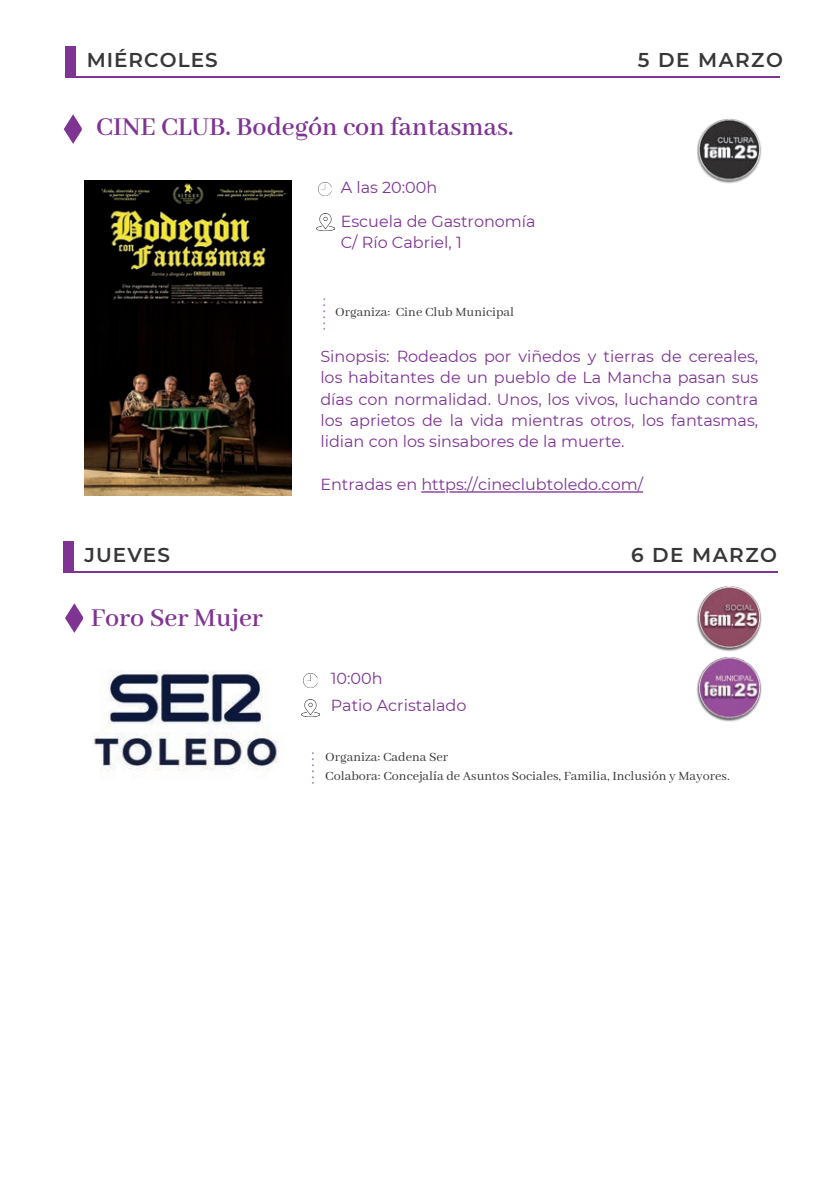
<style>
.page{position:relative;width:840px;height:1191px;background:#fff}
.page>*{position:absolute;margin:0;border:0;box-sizing:border-box;transform-origin:0 0}
.t1{font:600 28px "Abhaya Libre";color:#7f3494}
.t2{font:600 20px "Montserrat";letter-spacing:.05em;color:#373738}
.t3{font:16px/21.4px "Montserrat";color:#7f3494}
.t4{font:14px/19.4px "Abhaya Libre";color:#373738}
</style>
<div class="page">
<div style="left:65px;top:46px;width:10px;height:31px;background:#7f3494"></div>
<hr style="left:65px;top:76px;width:713px;height:1px;background:#7f3494">
<img style="left:84px;top:180px;width:207px;height:315px">
<img style="left:318px;top:182px;width:14px;height:13px">
<img style="left:316px;top:214px;width:18px;height:16px">
<svg style="left:64px;top:114px;width:18px;height:30px"></svg>
<img style="left:697px;top:118px;width:65px;height:66px">
<svg style="left:323px;top:298px;width:2px;height:32px"></svg>
<hr style="left:449px;top:491px;width:193px;height:1px;background:#7f3494">
<svg style="left:421px;top:491px;width:24px;height:1px"></svg>
<img style="left:93px;top:670px;width:185px;height:101px">
<svg style="left:65px;top:603px;width:18px;height:30px"></svg>
<img style="left:696px;top:571px;width:82px;height:52px">
<div style="left:63px;top:541px;width:10px;height:31px;background:#7f3494"></div>
<hr style="left:63px;top:571px;width:713px;height:2px;background:#7f3494">
<img style="left:304px;top:673px;width:13px;height:14px">
<img style="left:302px;top:699px;width:18px;height:17px">
<svg style="left:312px;top:752px;width:2px;height:32px"></svg>
<img style="left:696px;top:623px;width:66px;height:99px">
<p class="t2" style="left:87px;top:46px;width:132px">MIÉRCOLES</p>
<p class="t2" style="left:637px;top:46px;width:146px">5 DE MARZO</p>
<p class="t1" style="left:96px;top:112px;width:418px">CINE CLUB. Bodegón con fantasmas.</p>
<p class="t3" style="left:340px;top:170px;width:196px;line-height:33.8px">A las 20:00h<br>Escuela de Gastronomía</p>
<p class="t3" style="left:340px;top:231px;width:122px">C/ Río Cabriel, 1</p>
<p class="t4" style="left:335px;top:302px;width:180px">Organiza: Cine Club Municipal</p>
<p class="t3" style="left:320px;top:345px;width:439px;text-align:justify">Sinopsis: Rodeados por viñedos y tierras de cereales, los habitantes de un pueblo de La Mancha pasan sus días con normalidad. Unos, los vivos, luchando contra los aprietos de la vida mientras otros, los fantasmas, lidian con los sinsabores de la muerte.</p>
<p class="t3" style="left:320px;top:473px;width:324px">Entradas en https://cineclubtoledo.com/</p>
<p class="t2" style="left:85px;top:541px;width:87px">JUEVES</p>
<p class="t2" style="left:630px;top:541px;width:147px">6 DE MARZO</p>
<p class="t1" style="left:91px;top:602px;width:173px">Foro Ser Mujer</p>
<p class="t3" style="left:330px;top:664px;width:137px;line-height:27.2px">10:00h<br>Patio Acristalado</p>
<p class="t4" style="left:325px;top:747px;width:406px">Organiza: Cadena Ser<br>Colabora: Concejalía de Asuntos Sociales, Familia, Inclusión y Mayores.</p>
</div>
